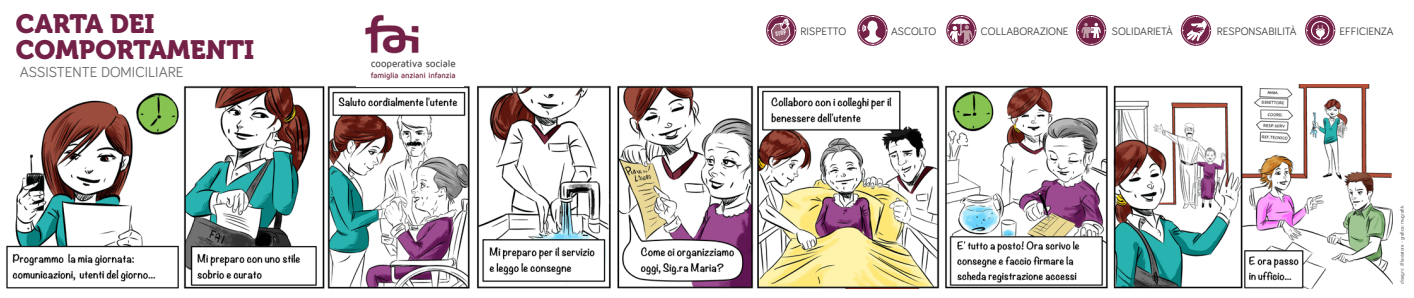
<style>
.page{position:relative;width:1414px;height:298px;background:#fff}
.page>*{position:absolute;margin:0;border:0;box-sizing:border-box;transform-origin:0 0}
.t1{font:26.34px/25.7px "Museo 900";color:#742148}
.t2{font:14.88px "Bariol";color:#6d6e71}
.t3{font:11.03px "Bariol";color:#414042}
.t4{font:700 condensed 6.56px "Nimbus San T";color:#fff}
.t5{font:5.25px "Bariol";color:#414042}
</style>
<div class="page">
<img style="left:6px;top:85px;width:463px;height:204px">
<img style="left:477px;top:85px;width:463px;height:203px">
<img style="left:945px;top:85px;width:448px;height:203px">
<img style="left:357px;top:14px;width:107px;height:72px">
<svg style="left:766px;top:15px;width:30px;height:31px"></svg>
<svg style="left:767px;top:16px;width:29px;height:29px"></svg>
<svg style="left:857px;top:15px;width:30px;height:31px"></svg>
<svg style="left:858px;top:16px;width:29px;height:29px"></svg>
<svg style="left:946px;top:15px;width:30px;height:31px"></svg>
<svg style="left:947px;top:16px;width:29px;height:29px"></svg>
<svg style="left:1076px;top:15px;width:30px;height:31px"></svg>
<svg style="left:1077px;top:16px;width:29px;height:29px"></svg>
<svg style="left:1181px;top:15px;width:30px;height:31px"></svg>
<svg style="left:1182px;top:16px;width:28px;height:29px"></svg>
<svg style="left:1306px;top:15px;width:29px;height:31px"></svg>
<h1 class="t1" style="left:16px;top:11px;width:240px">CARTA DEI<br>COMPORTAMENTI</h1>
<h2 class="t2" style="left:20px;top:62px;width:165px">ASSISTENTE DOMICILIARE</h2>
<p class="t4" style="left:775px;top:30px;width:12px;rotate:-9deg">STOP</p>
<p class="t3" style="left:801px;top:24px;width:47px">RISPETTO</p>
<p class="t3" style="left:891px;top:24px;width:8px">ASCOLTO</p>
<p class="t3" style="left:981px;top:24px;width:8px">COLLA</p>
<p class="t3" style="left:1013px;top:24px;width:14px">BORA</p>
<p class="t3" style="left:1040px;top:24px;width:13px">ZIONE</p>
<p class="t3" style="left:1112px;top:24px;width:7px">SOLIDARIET</p>
<p class="t3" style="left:1166px;top:24px;width:8px">À</p>
<p class="t3" style="left:1217px;top:24px;width:8px">RESPONSA</p>
<p class="t3" style="left:1268px;top:24px;width:30px">BILITÀ</p>
<p class="t3" style="left:1339px;top:24px;width:23px">EFFICIEN</p>
<p class="t3" style="left:1381px;top:24px;width:13px">ZA</p>
<p class="t5" style="left:1398px;top:284px;width:79px;rotate:-90deg">DISEGNI: ILFLAVIATORE - GRAFICA: MUGRAFIK</p>
</div>
